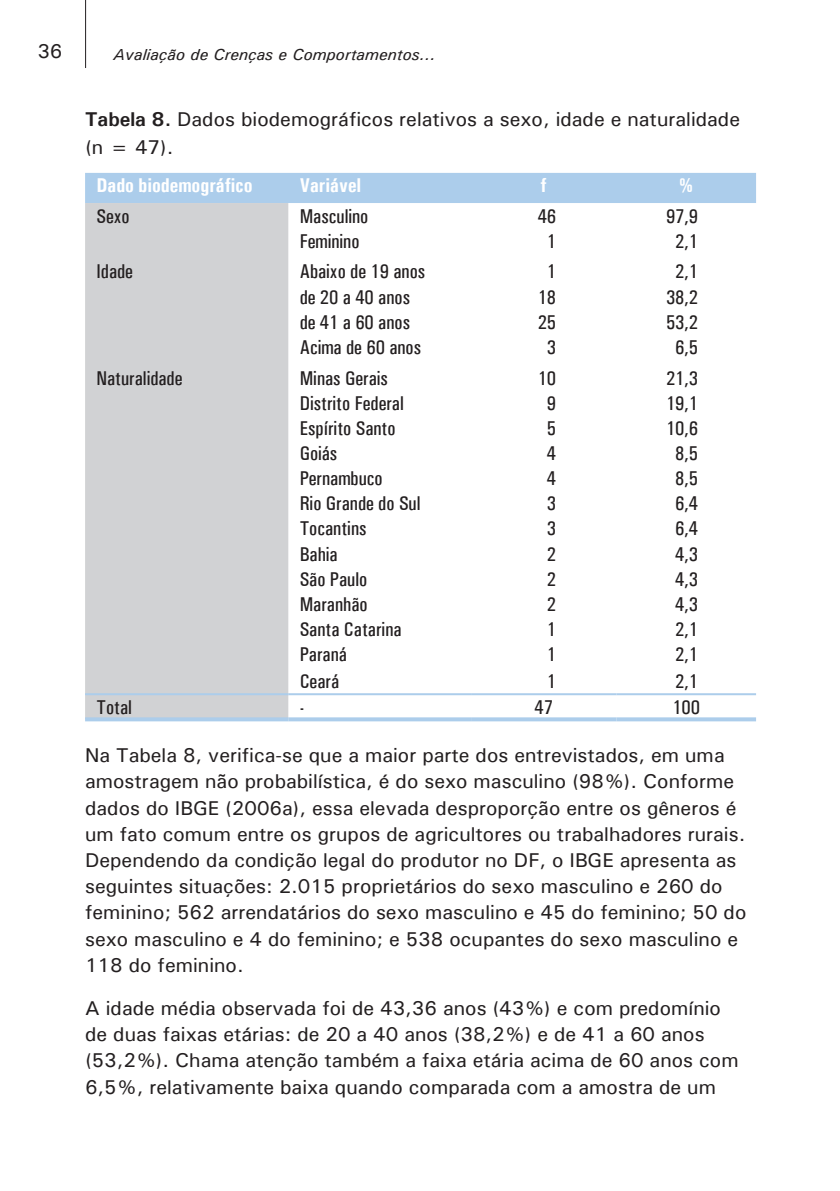
<style>
.page{position:relative;width:840px;height:1191px;background:#fff}
.page>*{position:absolute;margin:0;border:0;box-sizing:border-box;transform-origin:0 0}
.t1{font:500 20px/26.2px "Univers";color:#231f20}
.t2{font:500 20px "Univers Condensed";color:#231f20}
.t3{font:700 20px "Univers Condensed";color:#fff}
.t4{font:italic 500 16px "Univers";color:#231f20}
.s1{font-weight:700}
</style>
<div class="page">
<hr style="left:85px;top:0;width:1px;height:68px;background:#231f20">
<div style="left:85px;top:173px;width:670px;height:30px;background:#accdeb"></div>
<div style="left:85px;top:203px;width:203px;height:514px;background:#d1d2d4"></div>
<hr style="left:85px;top:693px;width:203px;height:2px;background:#accdeb">
<hr style="left:288px;top:693px;width:183px;height:2px;background:#accdeb">
<hr style="left:471px;top:693px;width:145px;height:2px;background:#accdeb">
<hr style="left:616px;top:693px;width:139px;height:2px;background:#accdeb">
<svg style="left:85px;top:717px;width:203px;height:4px"></svg>
<svg style="left:288px;top:717px;width:183px;height:4px"></svg>
<svg style="left:471px;top:717px;width:145px;height:4px"></svg>
<svg style="left:616px;top:717px;width:139px;height:4px"></svg>
<p class="t1" style="left:37px;top:37px;width:27px">36</p>
<p class="t4" style="left:113px;top:44px;width:324px">Avaliação de Crenças e Comportamentos...</p>
<p class="t1" style="left:85px;top:104px;width:656px;line-height:28px"><span class="s1">Tabela 8.</span> Dados biodemográficos relativos a sexo, idade e naturalidade (n = 47).</p>
<p class="t3" style="left:96px;top:173px;width:157px">Dado biodemográfico</p>
<p class="t3" style="left:299px;top:173px;width:63px">Variável</p>
<p class="t3" style="left:540px;top:173px;width:8px">f</p>
<p class="t3" style="left:679px;top:173px;width:15px">%</p>
<p class="t2" style="left:96px;top:204px;width:35px">Sexo</p>
<p class="t2" style="left:299px;top:204px;width:70px">Masculino</p>
<p class="t2" style="left:537px;top:204px;width:20px">46</p>
<p class="t2" style="left:665px;top:204px;width:34px">97,9</p>
<p class="t2" style="left:299px;top:229px;width:61px">Feminino</p>
<p class="t2" style="left:546px;top:229px;width:11px">1</p>
<p class="t2" style="left:674px;top:229px;width:24px">2,1</p>
<p class="t2" style="left:96px;top:260px;width:38px">Idade</p>
<p class="t2" style="left:299px;top:260px;width:127px">Abaixo de 19 anos</p>
<p class="t2" style="left:546px;top:260px;width:11px">1</p>
<p class="t2" style="left:674px;top:260px;width:24px">2,1</p>
<p class="t2" style="left:299px;top:285px;width:112px">de 20 a 40 anos</p>
<p class="t2" style="left:537px;top:285px;width:20px">18</p>
<p class="t2" style="left:665px;top:285px;width:34px">38,2</p>
<p class="t2" style="left:299px;top:310px;width:112px">de 41 a 60 anos</p>
<p class="t2" style="left:537px;top:310px;width:20px">25</p>
<p class="t2" style="left:665px;top:310px;width:34px">53,2</p>
<p class="t2" style="left:299px;top:335px;width:123px">Acima de 60 anos</p>
<p class="t2" style="left:546px;top:335px;width:11px">3</p>
<p class="t2" style="left:674px;top:335px;width:24px">6,5</p>
<p class="t2" style="left:96px;top:366px;width:87px">Naturalidade</p>
<p class="t2" style="left:299px;top:366px;width:90px">Minas Gerais</p>
<p class="t2" style="left:537px;top:366px;width:20px">10</p>
<p class="t2" style="left:665px;top:366px;width:34px">21,3</p>
<p class="t2" style="left:299px;top:391px;width:106px">Distrito Federal</p>
<p class="t2" style="left:546px;top:391px;width:11px">9</p>
<p class="t2" style="left:665px;top:391px;width:34px">19,1</p>
<p class="t2" style="left:299px;top:416px;width:97px">Espírito Santo</p>
<p class="t2" style="left:546px;top:416px;width:11px">5</p>
<p class="t2" style="left:665px;top:416px;width:34px">10,6</p>
<p class="t2" style="left:299px;top:441px;width:39px">Goiás</p>
<p class="t2" style="left:546px;top:441px;width:11px">4</p>
<p class="t2" style="left:674px;top:441px;width:24px">8,5</p>
<p class="t2" style="left:299px;top:466px;width:84px">Pernambuco</p>
<p class="t2" style="left:546px;top:466px;width:11px">4</p>
<p class="t2" style="left:674px;top:466px;width:24px">8,5</p>
<p class="t2" style="left:299px;top:492px;width:122px">Rio Grande do Sul</p>
<p class="t2" style="left:546px;top:492px;width:11px">3</p>
<p class="t2" style="left:674px;top:492px;width:24px">6,4</p>
<p class="t2" style="left:299px;top:517px;width:68px">Tocantins</p>
<p class="t2" style="left:546px;top:517px;width:11px">3</p>
<p class="t2" style="left:674px;top:517px;width:24px">6,4</p>
<p class="t2" style="left:299px;top:542px;width:40px">Bahia</p>
<p class="t2" style="left:546px;top:542px;width:11px">2</p>
<p class="t2" style="left:674px;top:542px;width:24px">4,3</p>
<p class="t2" style="left:299px;top:567px;width:69px">São Paulo</p>
<p class="t2" style="left:546px;top:567px;width:11px">2</p>
<p class="t2" style="left:674px;top:567px;width:24px">4,3</p>
<p class="t2" style="left:299px;top:592px;width:69px">Maranhão</p>
<p class="t2" style="left:546px;top:592px;width:11px">2</p>
<p class="t2" style="left:674px;top:592px;width:24px">4,3</p>
<p class="t2" style="left:299px;top:617px;width:103px">Santa Catarina</p>
<p class="t2" style="left:546px;top:617px;width:11px">1</p>
<p class="t2" style="left:674px;top:617px;width:24px">2,1</p>
<p class="t2" style="left:299px;top:642px;width:49px">Paraná</p>
<p class="t2" style="left:546px;top:642px;width:11px">1</p>
<p class="t2" style="left:674px;top:642px;width:24px">2,1</p>
<p class="t2" style="left:299px;top:670px;width:41px">Ceará</p>
<p class="t2" style="left:546px;top:670px;width:11px">1</p>
<p class="t2" style="left:674px;top:670px;width:24px">2,1</p>
<p class="t2" style="left:96px;top:695px;width:37px">Total</p>
<p class="t2" style="left:299px;top:695px;width:6px">-</p>
<p class="t2" style="left:534px;top:695px;width:20px">47</p>
<p class="t2" style="left:672px;top:695px;width:29px">100</p>
<p class="t1" style="left:85px;top:741px;width:662px">Na Tabela 8, verifica-se que a maior parte dos entrevistados, em uma amostragem não probabilística, é do sexo masculino (98%). Conforme dados do IBGE (2006a), essa elevada desproporção entre os gêneros é um fato comum entre os grupos de agricultores ou trabalhadores rurais.<br>Dependendo da condição legal do produtor no DF, o IBGE apresenta as seguintes situações: 2.015 proprietários do sexo masculino e 260 do feminino; 562 arrendatários do sexo masculino e 45 do feminino; 50 do sexo masculino e 4 do feminino; e 538 ocupantes do sexo masculino e 118 do feminino.</p>
<p class="t1" style="left:85px;top:994px;width:654px">A idade média observada foi de 43,36 anos (43%) e com predomínio de duas faixas etárias: de 20 a 40 anos (38,2%) e de 41 a 60 anos (53,2%). Chama atenção também a faixa etária acima de 60 anos com 6,5%, relativamente baixa quando comparada com a amostra de um</p>
</div>
